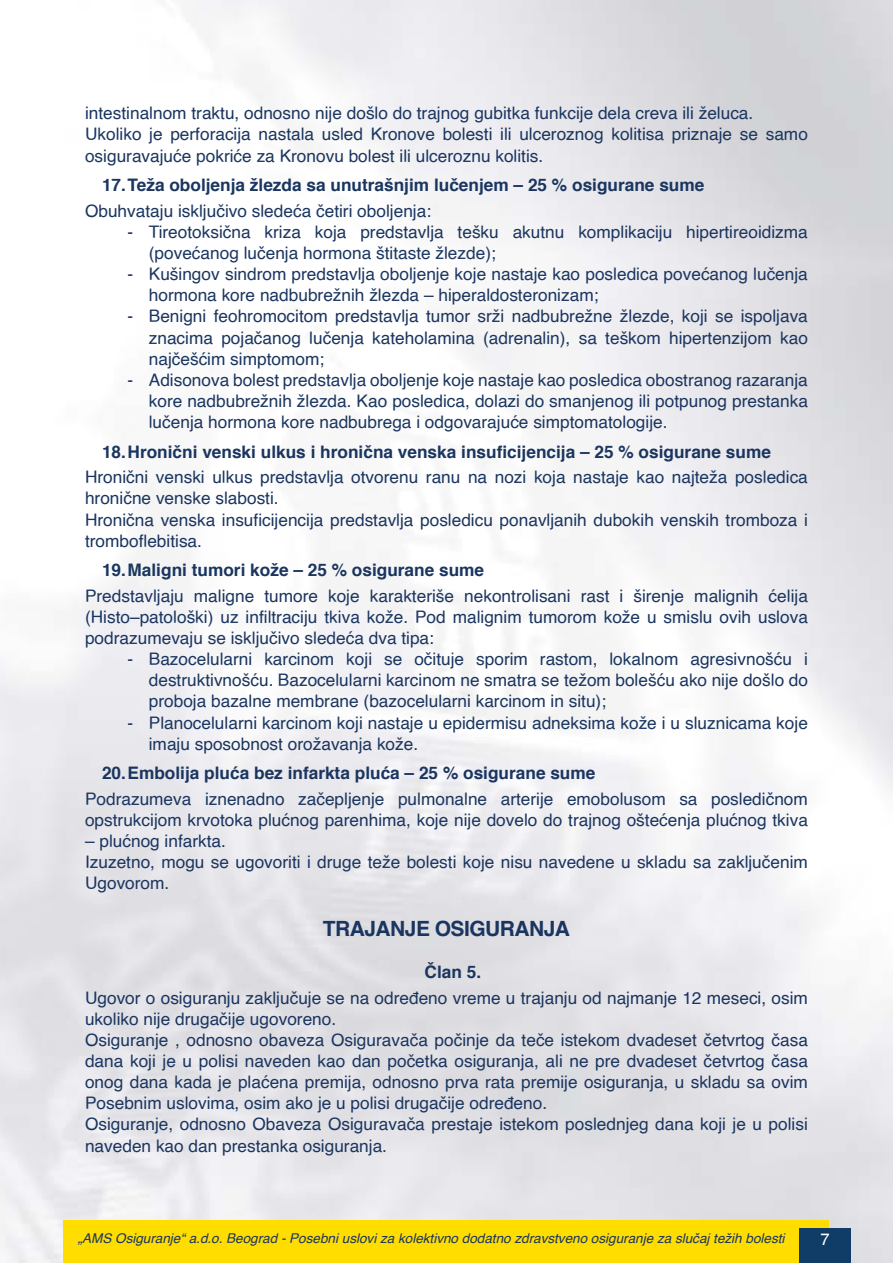
<style>
.page{position:relative;width:893px;height:1263px;background:#fff}
.page>*{position:absolute;margin:0;border:0;box-sizing:border-box;transform-origin:0 0}
.t1{font:700 21px "Helvetica";letter-spacing:-.025em;color:#1a355f}
.t2{font:17.25px/21.1px "Helvetica";color:#1a355f}
.t3{font:700 17.25px "Helvetica";color:#1a355f}
.t4{font:16.5px "Helvetica";color:#fff}
.t5{font:italic 13.5px "Helvetica";color:#1a355f}
</style>
<div class="page">
<img style="left:0;top:0;width:893px;height:1263px">
<div style="left:64px;top:1220px;width:765px;height:43px;background:#fd0"></div>
<div style="left:799px;top:1229px;width:51px;height:34px;background:#103c68"></div>
<p class="t2" style="left:85px;top:103px;width:724px">intestinalnom traktu, odnosno nije došlo do trajnog gubitka funkcije dela creva ili želuca.<br>Ukoliko je perforacija nastala usled Kronove bolesti ili ulceroznog kolitisa priznaje se samo osiguravajuće pokriće za Kronovu bolest ili ulceroznu kolitis.</p>
<p class="t3" style="left:102px;top:171px;width:604px">17.Teža oboljenja žlezda sa unutrašnjim lučenjem – 25 % osigurane sume</p>
<p class="t2" style="left:85px;top:200px;width:348px">Obuhvataju isključivo sledeća četiri oboljenja:</p>
<p class="t2" style="left:149px;top:222px;width:661px;text-indent:-21px">- Tireotoksična kriza koja predstavlja tešku akutnu komplikaciju hipertireoidizma (povećanog lučenja hormona štitaste žlezde);</p>
<p class="t2" style="left:149px;top:264px;width:661px;text-indent:-21px">- Kušingov sindrom predstavlja oboljenje koje nastaje kao posledica povećanog lučenja hormona kore nadbubrežnih žlezda – hiperaldosteronizam;</p>
<p class="t2" style="left:149px;top:306px;width:661px;text-align:justify;text-indent:-21px">- Benigni feohromocitom predstavlja tumor srži nadbubrežne žlezde, koji se ispoljava znacima pojačanog lučenja kateholamina (adrenalin), sa teškom hipertenzijom kao najčešćim simptomom;</p>
<p class="t2" style="left:149px;top:370px;width:661px;text-align:justify;text-indent:-21px">- Adisonova bolest predstavlja oboljenje koje nastaje kao posledica obostranog razaranja kore nadbubrežnih žlezda. Kao posledica, dolazi do smanjenog ili potpunog prestanka lučenja hormona kore nadbubrega i odgovarajuće simptomatologije.</p>
<p class="t3" style="left:102px;top:438px;width:670px">18.Hronični venski ulkus i hronična venska insuficijencija – 25 % osigurane sume</p>
<p class="t2" style="left:85px;top:467px;width:724px">Hronični venski ulkus predstavlja otvorenu ranu na nozi koja nastaje kao najteža posledica hronične venske slabosti.<br>Hronična venska insuficijencija predstavlja posledicu ponavljanih dubokih venskih tromboza i tromboflebitisa.</p>
<p class="t3" style="left:102px;top:556px;width:384px">19.Maligni tumori kože – 25 % osigurane sume</p>
<p class="t2" style="left:85px;top:586px;width:724px;text-align:justify">Predstavljaju maligne tumore koje karakteriše nekontrolisani rast i širenje malignih ćelija (Histo–patološki) uz infiltraciju tkiva kože. Pod malignim tumorom kože u smislu ovih uslova podrazumevaju se isključivo sledeća dva tipa:</p>
<p class="t2" style="left:149px;top:649px;width:661px;text-align:justify;text-indent:-21px">- Bazocelularni karcinom koji se očituje sporim rastom, lokalnom agresivnošću i destruktivnošću. Bazocelularni karcinom ne smatra se težom bolešću ako nije došlo do proboja bazalne membrane (bazocelularni karcinom in situ);</p>
<p class="t2" style="left:149px;top:712px;width:661px;text-indent:-21px">- Planocelularni karcinom koji nastaje u epidermisu adneksima kože i u sluznicama koje imaju sposobnost orožavanja kože.</p>
<p class="t3" style="left:102px;top:759px;width:495px">20.Embolija pluća bez infarkta pluća – 25 % osigurane sume</p>
<p class="t2" style="left:85px;top:789px;width:724px">Podrazumeva iznenadno začepljenje pulmonalne arterije emobolusom sa posledičnom opstrukcijom krvotoka plućnog parenhima, koje nije dovelo do trajnog oštećenja plućnog tkiva</p>
<p class="t2" style="left:85px;top:831px;width:724px">– plućnog infarkta.<br>Izuzetno, mogu se ugovoriti i druge teže bolesti koje nisu navedene u skladu sa zaključenim<br>Ugovorom.</p>
<p class="t1" style="left:323px;top:911px;width:249px">TRAJANJE OSIGURANJA</p>
<p class="t3" style="left:425px;top:958px;width:58px">Član 5.</p>
<p class="t2" style="left:85px;top:987px;width:724px">Ugovor o osiguranju zaključuje se na određeno vreme u trajanju od najmanje 12 meseci, osim ukoliko nije drugačije ugovoreno.<br>Osiguranje , odnosno obaveza Osiguravača počinje da teče istekom dvadeset četvrtog časa dana koji je u polisi naveden kao dan početka osiguranja, ali ne pre dvadeset četvrtog časa onog dana kada je plaćena premija, odnosno prva rata premije osiguranja, u skladu sa ovim Posebnim uslovima, osim ako je u polisi drugačije određeno.<br>Osiguranje, odnosno Obaveza Osiguravača prestaje istekom poslednjeg dana koji je u polisi naveden kao dan prestanka osiguranja.</p>
<p class="t5" style="left:78px;top:1228px;width:708px">„AMS Osiguranje“ a.d.o. Beograd - Posebni uslovi za kolektivno dodatno zdravstveno osiguranje za slučaj težih bolesti</p>
<p class="t4" style="left:820px;top:1227px;width:11px">7</p>
</div>
